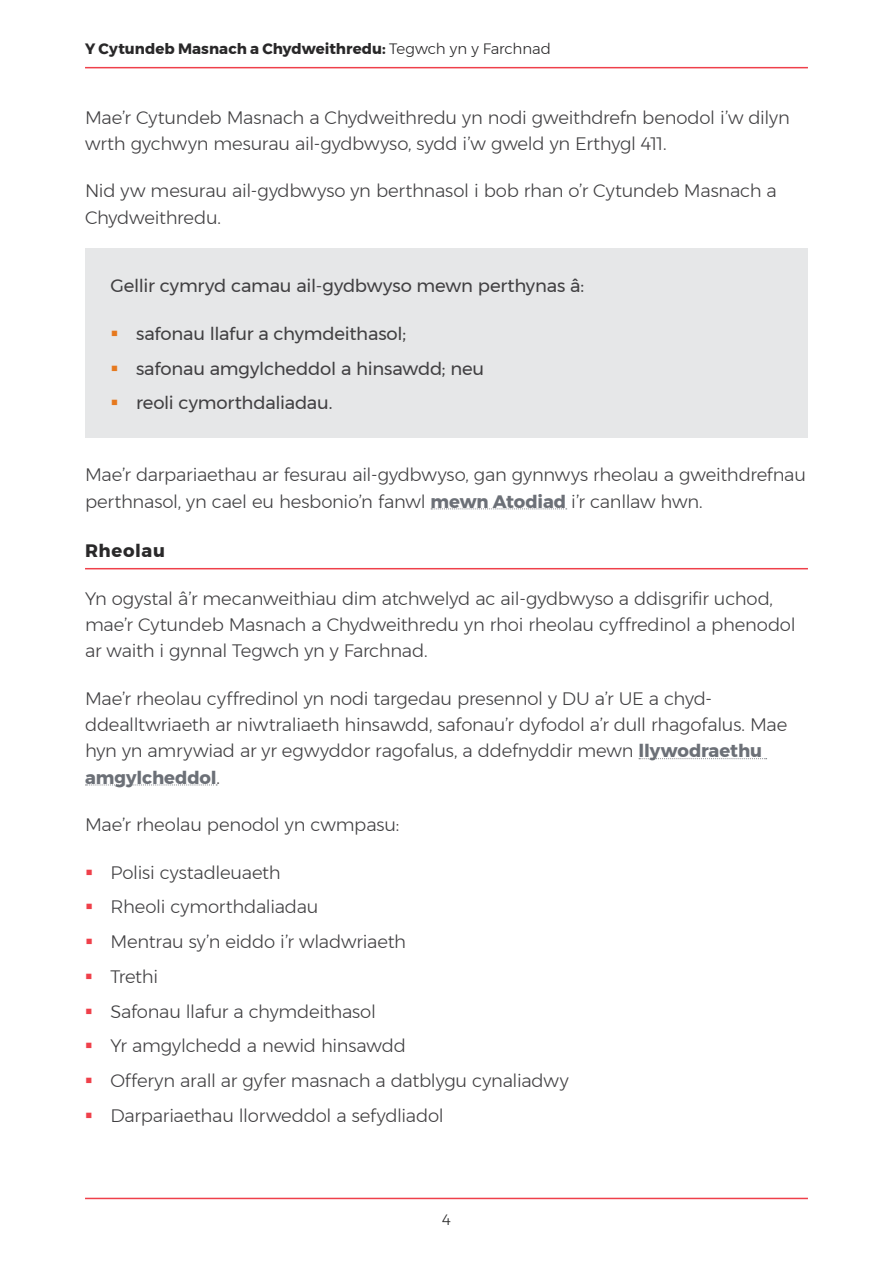
<style>
.page{position:relative;width:893px;height:1263px;background:#fff}
.page>*{position:absolute;margin:0;border:0;box-sizing:border-box;transform-origin:0 0}
.t1{font:300 18px/26.2px "Montserrat";letter-spacing:-.015em;color:#414042}
.t2{font:18px/34.8px "Montserrat";letter-spacing:-.01em;color:#414042}
.t3{font:700 18px "Montserrat";letter-spacing:.035em;color:#292829}
.t4{font:700 15px "Montserrat";color:#292829}
.t5{font:300 15px "Montserrat";color:#292829}
.s1{font-weight:300}
.s2{font-weight:700;color:#6c7077}
</style>
<div class="page">
<hr style="left:85px;top:1198px;width:723px;height:1px;background:#ef404a">
<hr style="left:85px;top:67px;width:723px;height:1px;background:#ef404a">
<svg style="left:431px;top:508px;width:136px;height:1px"></svg>
<hr style="left:85px;top:568px;width:723px;height:1px;background:#ef404a">
<svg style="left:639px;top:758px;width:128px;height:1px"></svg>
<svg style="left:85px;top:784px;width:132px;height:1px"></svg>
<div style="left:85px;top:249px;width:723px;height:189px;background:#e6e7e8"></div>
<p class="t4" style="left:85px;top:37px;width:467px">Y Cytundeb Masnach a Chydweithredu: <span class="s1">Tegwch yn y Farchnad</span></p>
<p class="t1" style="left:85px;top:104px;width:706px">Mae’r Cytundeb Masnach a Chydweithredu yn nodi gweithdrefn benodol i’w dilyn wrth gychwyn mesurau ail-gydbwyso, sydd i’w gweld yn Erthygl 411.</p>
<p class="t1" style="left:85px;top:178px;width:693px">Nid yw mesurau ail-gydbwyso yn berthnasol i bob rhan o’r Cytundeb Masnach a<br>Chydweithredu.</p>
<p class="t2" style="left:111px;top:268px;width:475px">Gellir cymryd camau ail-gydbwyso mewn perthynas â:</p>
<p class="t2" style="left:136px;top:316px;width:350px">safonau llafur a chymdeithasol;<br>safonau amgylcheddol a hinsawdd; neu reoli cymorthdaliadau.</p>
<p class="t1" style="left:85px;top:461px;width:722px">Mae’r darpariaethau ar fesurau ail-gydbwyso, gan gynnwys rheolau a gweithdrefnau perthnasol, yn cael eu hesbonio’n fanwl <span class="s2">mewn Atodiad</span> i’r canllaw hwn.</p>
<p class="t3" style="left:85px;top:536px;width:81px">Rheolau</p>
<p class="t1" style="left:85px;top:585px;width:712px">Yn ogystal â’r mecanweithiau dim atchwelyd ac ail-gydbwyso a ddisgrifir uchod, mae’r Cytundeb Masnach a Chydweithredu yn rhoi rheolau cyffredinol a phenodol ar waith i gynnal Tegwch yn y Farchnad.</p>
<p class="t1" style="left:85px;top:685px;width:704px">Mae’r rheolau cyffredinol yn nodi targedau presennol y DU a’r UE a chyd&shy;ddealltwriaeth ar niwtraliaeth hinsawdd, safonau’r dyfodol a’r dull rhagofalus. Mae hyn yn amrywiad ar yr egwyddor ragofalus, a ddefnyddir mewn <span class="s2">llywodraethu amgylcheddol</span>.</p>
<p class="t1" style="left:85px;top:811px;width:316px">Mae’r rheolau penodol yn cwmpasu:</p>
<p class="t1" style="left:110px;top:854px;width:460px;line-height:34.8px">Polisi cystadleuaeth<br>Rheoli cymorthdaliadau<br>Mentrau sy’n eiddo i’r wladwriaeth<br>Trethi<br>Safonau llafur a chymdeithasol<br>Yr amgylchedd a newid hinsawdd<br>Offeryn arall ar gyfer masnach a datblygu cynaliadwy<br>Darpariaethau llorweddol a sefydliadol</p>
<p class="t5" style="left:442px;top:1208px;width:10px">4</p>
</div>
